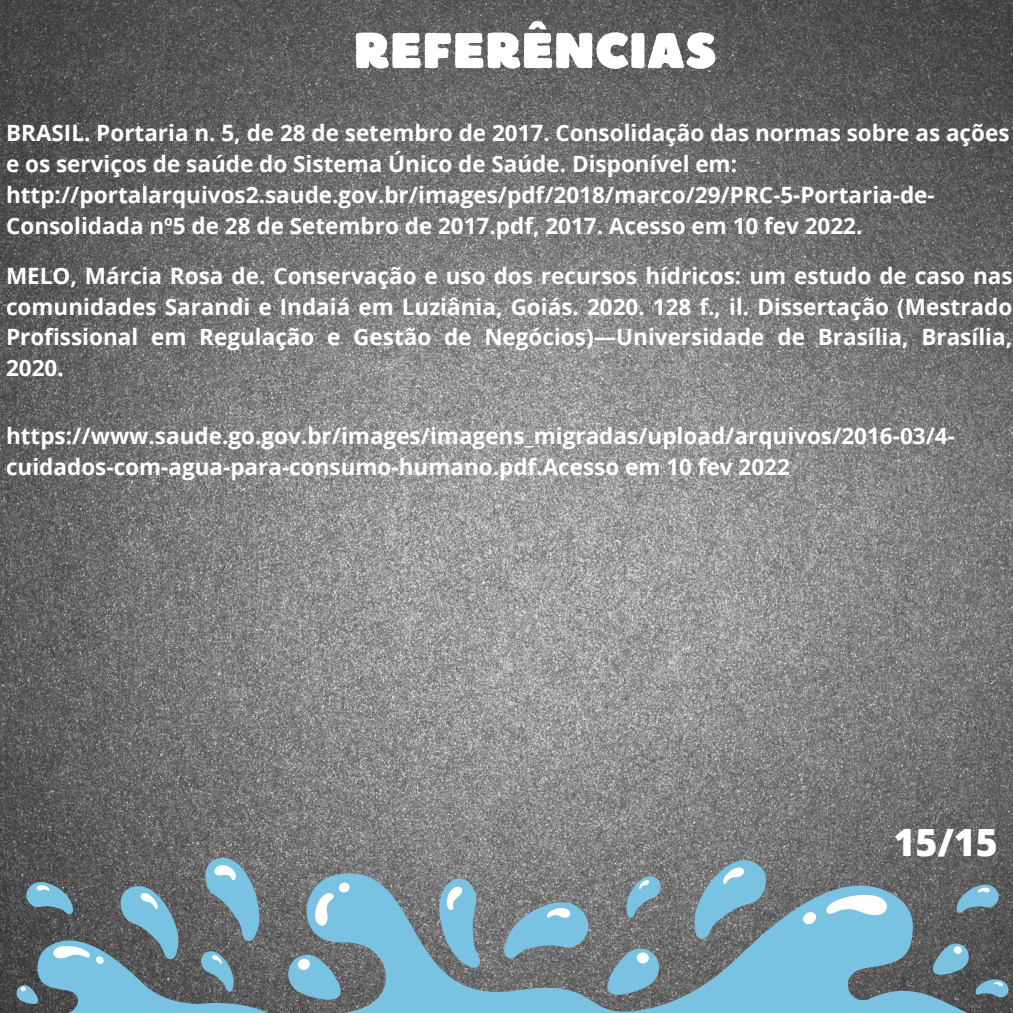
<style>
.page{position:relative;width:1013px;height:1013px;background:#fff}
.page>*{position:absolute;margin:0;border:0;box-sizing:border-box;transform-origin:0 0}
.t1{font:50px "Boulder";color:#fff}
.t2{font:800 37.5px "Open Sans";color:#fff}
.t3{font:700 22.5px/31px "Open Sans";color:#fff}
</style>
<div class="page">
<img style="left:0;top:0;width:1012px;height:1012px">
<svg style="left:7px;top:859px;width:1005px;height:153px;background:#6d8691"></svg>
<svg style="left:285px;top:952px;width:60px;height:52px;background:#7499a9"></svg>
<svg style="left:313px;top:882px;width:37px;height:48px"></svg>
<svg style="left:501px;top:886px;width:91px;height:74px;background:#7c9aa8"></svg>
<svg style="left:825px;top:892px;width:70px;height:31px"></svg>
<svg style="left:802px;top:911px;width:14px;height:14px"></svg>
<svg style="left:428px;top:875px;width:54px;height:95px;background:#7d9fae"></svg>
<svg style="left:603px;top:945px;width:58px;height:55px;background:#789bab"></svg>
<svg style="left:693px;top:841px;width:77px;height:101px;background:#7a95a1"></svg>
<svg style="left:15px;top:983px;width:25px;height:23px"></svg>
<svg style="left:930px;top:941px;width:79px;height:58px;background:#5f717a"></svg>
<svg style="left:117px;top:870px;width:63px;height:93px;background:#6a8490"></svg>
<svg style="left:955px;top:876px;width:45px;height:38px;background:#6c8a98"></svg>
<svg style="left:199px;top:844px;width:62px;height:149px;background:#708791"></svg>
<svg style="left:48px;top:944px;width:56px;height:20px"></svg>
<svg style="left:24px;top:872px;width:50px;height:43px;background:#668390"></svg>
<svg style="left:625px;top:867px;width:38px;height:52px;background:#7b95a1"></svg>
<p class="t1" style="left:354px;top:18px;width:364px">REFERÊNCIAS</p>
<p class="t3" style="left:6px;top:117px;width:1005px">BRASIL. Portaria n. 5, de 28 de setembro de 2017. Consolidação das normas sobre as ações e os serviços de saúde do Sistema Único de Saúde. Disponível em:</p>
<p class="t3" style="left:6px;top:179px;width:930px">http://portalarquivos2.saude.gov.br/images/pdf/2018/marco/29/PRC-5-Portaria-de-<br>Consolidada nº5 de 28 de Setembro de 2017.pdf, 2017. Acesso em 10 fev 2022.</p>
<p class="t3" style="left:6px;top:259px;width:1008px;text-align:justify">MELO, Márcia Rosa de. Conservação e uso dos recursos hídricos: um estudo de caso nas comunidades Sarandi e Indaiá em Luziânia, Goiás. 2020. 128 f., il. Dissertação (Mestrado Profissional em Regulação e Gestão de Negócios)—Universidade de Brasília, Brasília, 2020.</p>
<p class="t3" style="left:6px;top:420px;width:950px">https://www.saude.go.gov.br/images/imagens_migradas/upload/arquivos/2016-03/4- cuidados-com-agua-para-consumo-humano.pdf.Acesso em 10 fev 2022</p>
<p class="t2" style="left:893px;top:815px;width:106px">15/15</p>
</div>
